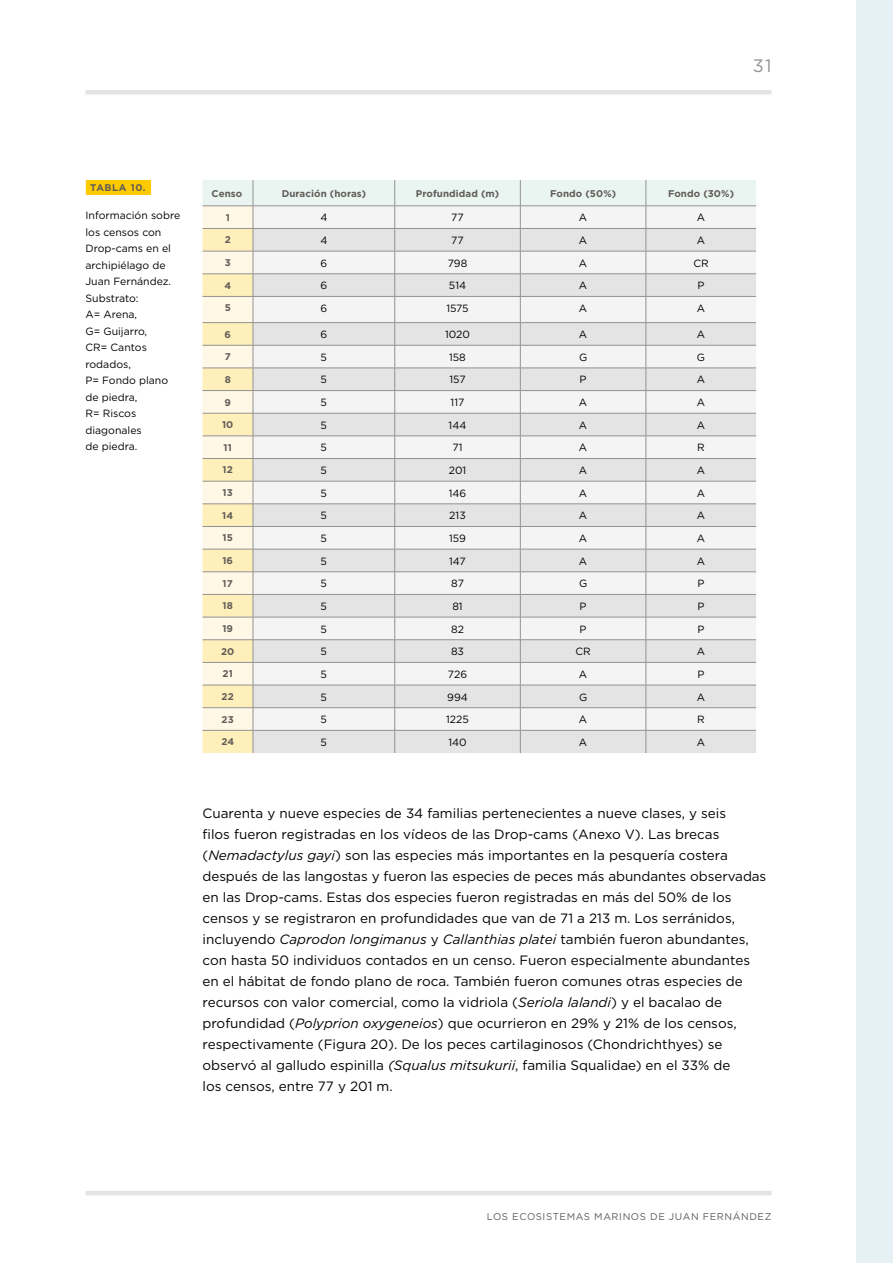
<style>
.page{position:relative;width:893px;height:1263px;background:#fff}
.page>*{position:absolute;margin:0;border:0;box-sizing:border-box;transform-origin:0 0}
.t1{font:18px "Gotham";color:#949290}
.t2{font:13.5px/21px "Gotham";color:#000}
.t3{font:10.5px/16.5px "Gotham";color:#000}
.t4{font:700 9.75px "Gotham";letter-spacing:.01em;color:#615c58}
.t5{font:9.75px "Gotham";letter-spacing:.06em;color:#615c58}
.s1{font-style:italic}
</style>
<div class="page">
<div style="left:857px;top:0;width:36px;height:1263px;background:#e6f1f6"></div>
<svg style="left:202px;top:180px;width:554px;height:573px"></svg>
<div style="left:86px;top:180px;width:65px;height:15px;background:#ffca00"></div>
<div style="left:86px;top:90px;width:685px;height:5px;background:#e5e4e4"></div>
<hr style="left:86px;top:1191px;width:685px;height:4px;background:#e5e4e4">
<h1 class="t1" style="left:753px;top:54px;width:20px">31</h1>
<p class="t4" style="left:90px;top:181px;width:57px">TABLA 10.</p>
<p class="t3" style="left:86px;top:207px;width:96px">Información sobre los censos con<br>Drop-cams en el archipiélago de<br>Juan Fernández.<br>Substrato:<br>A= Arena,<br>G= Guijarro,<br>CR= Cantos rodados,<br>P= Fondo plano de piedra,<br>R= Riscos diagonales<br>de piedra.</p>
<p class="t4" style="left:212px;top:187px;width:32px">Censo</p>
<p class="t4" style="left:282px;top:187px;width:86px">Duración (horas)</p>
<p class="t4" style="left:416px;top:187px;width:85px">Profundidad (m)</p>
<p class="t4" style="left:550px;top:187px;width:68px">Fondo (50%)</p>
<p class="t4" style="left:668px;top:187px;width:67px">Fondo (30%)</p>
<p class="t4" style="left:226px;top:211px;width:6px">1</p>
<p class="t3" style="left:320px;top:209px;width:9px">4</p>
<p class="t3" style="left:451px;top:209px;width:14px">77</p>
<p class="t3" style="left:579px;top:209px;width:10px">A</p>
<p class="t3" style="left:697px;top:209px;width:10px">A</p>
<p class="t4" style="left:225px;top:233px;width:8px">2</p>
<p class="t3" style="left:320px;top:232px;width:9px">4</p>
<p class="t3" style="left:451px;top:232px;width:14px">77</p>
<p class="t3" style="left:579px;top:232px;width:10px">A</p>
<p class="t3" style="left:697px;top:232px;width:10px">A</p>
<p class="t4" style="left:225px;top:256px;width:8px">3</p>
<p class="t3" style="left:320px;top:254px;width:8px">6</p>
<p class="t3" style="left:448px;top:254px;width:21px">798</p>
<p class="t3" style="left:579px;top:254px;width:10px">A</p>
<p class="t3" style="left:693px;top:254px;width:17px">CR</p>
<p class="t4" style="left:224px;top:279px;width:8px">4</p>
<p class="t3" style="left:320px;top:277px;width:8px">6</p>
<p class="t3" style="left:449px;top:277px;width:19px">514</p>
<p class="t3" style="left:579px;top:277px;width:10px">A</p>
<p class="t3" style="left:697px;top:277px;width:9px">P</p>
<p class="t4" style="left:225px;top:301px;width:8px">5</p>
<p class="t3" style="left:320px;top:300px;width:8px">6</p>
<p class="t3" style="left:446px;top:300px;width:24px">1575</p>
<p class="t3" style="left:579px;top:300px;width:10px">A</p>
<p class="t3" style="left:697px;top:300px;width:10px">A</p>
<p class="t4" style="left:225px;top:328px;width:8px">6</p>
<p class="t3" style="left:320px;top:326px;width:8px">6</p>
<p class="t3" style="left:445px;top:326px;width:26px">1020</p>
<p class="t3" style="left:579px;top:326px;width:10px">A</p>
<p class="t3" style="left:697px;top:326px;width:10px">A</p>
<p class="t4" style="left:225px;top:350px;width:8px">7</p>
<p class="t3" style="left:321px;top:349px;width:8px">5</p>
<p class="t3" style="left:449px;top:349px;width:18px">158</p>
<p class="t3" style="left:579px;top:349px;width:10px">G</p>
<p class="t3" style="left:697px;top:349px;width:10px">G</p>
<p class="t4" style="left:225px;top:373px;width:8px">8</p>
<p class="t3" style="left:321px;top:371px;width:8px">5</p>
<p class="t3" style="left:449px;top:371px;width:18px">157</p>
<p class="t3" style="left:580px;top:371px;width:9px">P</p>
<p class="t3" style="left:697px;top:371px;width:10px">A</p>
<p class="t4" style="left:225px;top:396px;width:8px">9</p>
<p class="t3" style="left:321px;top:394px;width:8px">5</p>
<p class="t3" style="left:451px;top:394px;width:15px">117</p>
<p class="t3" style="left:579px;top:394px;width:10px">A</p>
<p class="t3" style="left:697px;top:394px;width:10px">A</p>
<p class="t4" style="left:222px;top:418px;width:13px">10</p>
<p class="t3" style="left:321px;top:417px;width:8px">5</p>
<p class="t3" style="left:449px;top:417px;width:19px">144</p>
<p class="t3" style="left:579px;top:417px;width:10px">A</p>
<p class="t3" style="left:697px;top:417px;width:10px">A</p>
<p class="t4" style="left:224px;top:441px;width:10px">11</p>
<p class="t3" style="left:321px;top:439px;width:8px">5</p>
<p class="t3" style="left:452px;top:439px;width:12px">71</p>
<p class="t3" style="left:579px;top:439px;width:10px">A</p>
<p class="t3" style="left:697px;top:439px;width:9px">R</p>
<p class="t4" style="left:223px;top:463px;width:12px">12</p>
<p class="t3" style="left:321px;top:462px;width:8px">5</p>
<p class="t3" style="left:449px;top:462px;width:19px">201</p>
<p class="t3" style="left:579px;top:462px;width:10px">A</p>
<p class="t3" style="left:697px;top:462px;width:10px">A</p>
<p class="t4" style="left:223px;top:486px;width:12px">13</p>
<p class="t3" style="left:321px;top:484px;width:8px">5</p>
<p class="t3" style="left:449px;top:484px;width:19px">146</p>
<p class="t3" style="left:579px;top:484px;width:10px">A</p>
<p class="t3" style="left:697px;top:484px;width:10px">A</p>
<p class="t4" style="left:222px;top:509px;width:12px">14</p>
<p class="t3" style="left:321px;top:507px;width:8px">5</p>
<p class="t3" style="left:449px;top:507px;width:18px">213</p>
<p class="t3" style="left:579px;top:507px;width:10px">A</p>
<p class="t3" style="left:697px;top:507px;width:10px">A</p>
<p class="t4" style="left:223px;top:531px;width:12px">15</p>
<p class="t3" style="left:321px;top:530px;width:8px">5</p>
<p class="t3" style="left:449px;top:530px;width:18px">159</p>
<p class="t3" style="left:579px;top:530px;width:10px">A</p>
<p class="t3" style="left:697px;top:530px;width:10px">A</p>
<p class="t4" style="left:222px;top:554px;width:12px">16</p>
<p class="t3" style="left:321px;top:552px;width:8px">5</p>
<p class="t3" style="left:449px;top:552px;width:18px">147</p>
<p class="t3" style="left:579px;top:552px;width:10px">A</p>
<p class="t3" style="left:697px;top:552px;width:10px">A</p>
<p class="t4" style="left:223px;top:577px;width:12px">17</p>
<p class="t3" style="left:321px;top:575px;width:8px">5</p>
<p class="t3" style="left:451px;top:575px;width:14px">87</p>
<p class="t3" style="left:579px;top:575px;width:10px">G</p>
<p class="t3" style="left:697px;top:575px;width:9px">P</p>
<p class="t4" style="left:223px;top:599px;width:12px">18</p>
<p class="t3" style="left:321px;top:598px;width:8px">5</p>
<p class="t3" style="left:452px;top:598px;width:12px">81</p>
<p class="t3" style="left:580px;top:598px;width:9px">P</p>
<p class="t3" style="left:697px;top:598px;width:9px">P</p>
<p class="t4" style="left:222px;top:622px;width:12px">19</p>
<p class="t3" style="left:321px;top:620px;width:8px">5</p>
<p class="t3" style="left:451px;top:620px;width:14px">82</p>
<p class="t3" style="left:580px;top:620px;width:9px">P</p>
<p class="t3" style="left:697px;top:620px;width:9px">P</p>
<p class="t4" style="left:221px;top:645px;width:15px">20</p>
<p class="t3" style="left:321px;top:643px;width:8px">5</p>
<p class="t3" style="left:451px;top:643px;width:15px">83</p>
<p class="t3" style="left:575px;top:643px;width:17px">CR</p>
<p class="t3" style="left:697px;top:643px;width:10px">A</p>
<p class="t4" style="left:223px;top:667px;width:12px">21</p>
<p class="t3" style="left:321px;top:666px;width:8px">5</p>
<p class="t3" style="left:448px;top:666px;width:21px">726</p>
<p class="t3" style="left:579px;top:666px;width:10px">A</p>
<p class="t3" style="left:697px;top:666px;width:9px">P</p>
<p class="t4" style="left:222px;top:690px;width:14px">22</p>
<p class="t3" style="left:321px;top:688px;width:8px">5</p>
<p class="t3" style="left:447px;top:688px;width:22px">994</p>
<p class="t3" style="left:579px;top:688px;width:10px">G</p>
<p class="t3" style="left:697px;top:688px;width:10px">A</p>
<p class="t4" style="left:222px;top:713px;width:14px">23</p>
<p class="t3" style="left:321px;top:711px;width:8px">5</p>
<p class="t3" style="left:446px;top:711px;width:24px">1225</p>
<p class="t3" style="left:579px;top:711px;width:10px">A</p>
<p class="t3" style="left:697px;top:711px;width:9px">R</p>
<p class="t4" style="left:221px;top:735px;width:14px">24</p>
<p class="t3" style="left:321px;top:734px;width:8px">5</p>
<p class="t3" style="left:448px;top:734px;width:20px">140</p>
<p class="t3" style="left:579px;top:734px;width:10px">A</p>
<p class="t3" style="left:697px;top:734px;width:10px">A</p>
<p class="t2" style="left:202px;top:802px;width:565px">Cuarenta y nueve especies de 34 familias pertenecientes a nueve clases, y seis<br>filos fueron registradas en los vídeos de las Drop-cams (Anexo V). Las brecas (<span class="s1">Nemadactylus gayi</span>) son las especies más importantes en la pesquería costera después de las langostas y fueron las especies de peces más abundantes observadas en las Drop-cams. Estas dos especies fueron registradas en más del 50% de los censos y se registraron en profundidades que van de 71 a 213 m. Los serránidos, incluyendo <span class="s1">Caprodon longimanus</span> y <span class="s1">Callanthias platei</span> también fueron abundantes, con hasta 50 individuos contados en un censo. Fueron especialmente abundantes en el hábitat de fondo plano de roca. También fueron comunes otras especies de recursos con valor comercial, como la vidriola (<span class="s1">Seriola lalandi</span>) y el bacalao de profundidad (<span class="s1">Polyprion oxygeneios</span>) que ocurrieron en 29% y 21% de los censos, respectivamente (Figura 20). De los peces cartilaginosos (Chondrichthyes) se observó al galludo espinilla <span class="s1">(Squalus mitsukurii</span>, familia Squalidae) en el 33% de<br>los censos, entre 77 y 201 m.</p>
<p class="t5" style="left:487px;top:1210px;width:286px">LOS ECOSISTEMAS MARINOS DE JUAN FERNÁNDEZ</p>
</div>
